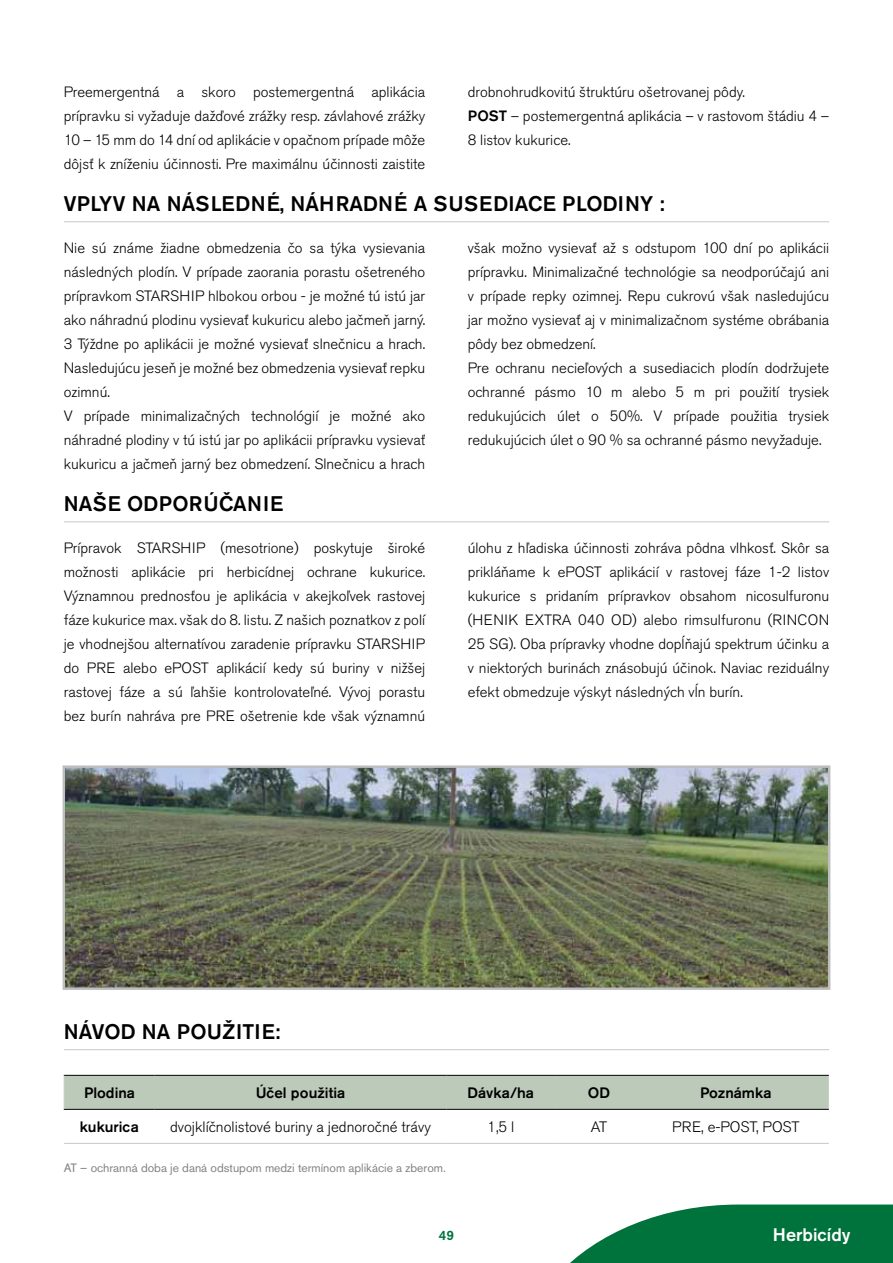
<style>
.page{position:relative;width:893px;height:1263px;background:#fff}
.page>*{position:absolute;margin:0;border:0;box-sizing:border-box;transform-origin:0 0}
.t1{font:500 21px "Akzidenz Grotesk Pro";letter-spacing:.01em;color:#000}
.t2{font:500 18px "Akzidenz Grotesk Pro";color:#fff}
.t3{font:300 15px "Akzidenz Grotesk Pro";color:#000}
.t4{font:500 15px "Akzidenz Grotesk Pro";color:#000}
.t5{font:300 14.85px/24px "Akzidenz Grotesk Pro";color:#000;text-align:justify}
.t6{font:500 13.5px "Akzidenz Grotesk Pro";color:#00723b}
.t7{font:12px "Akzidenz Grotesk Pro";color:#808285}
.s1{font-weight:500}
</style>
<div class="page">
<svg style="left:570px;top:1204px;width:323px;height:59px"></svg>
<hr style="left:64px;top:221px;width:765px;height:1px;background:#c7c8ca">
<hr style="left:64px;top:521px;width:765px;height:1px;background:#c7c8ca">
<hr style="left:64px;top:1049px;width:765px;height:1px;background:#c7c8ca">
<div style="left:65px;top:1076px;width:764px;height:33px;background:#bccbb9"></div>
<hr style="left:64px;top:1143px;width:90px;height:1px;background:#c7c8ca">
<hr style="left:154px;top:1143px;width:292px;height:1px;background:#c7c8ca">
<hr style="left:446px;top:1143px;width:109px;height:1px;background:#c7c8ca">
<hr style="left:555px;top:1143px;width:88px;height:1px;background:#c7c8ca">
<hr style="left:643px;top:1143px;width:186px;height:1px;background:#c7c8ca">
<hr style="left:64px;top:1075px;width:90px;height:1px;background:#000">
<hr style="left:64px;top:1109px;width:90px;height:1px;background:#000">
<hr style="left:64px;top:1076px;width:1px;height:33px;background:#c7c8ca">
<hr style="left:154px;top:1075px;width:292px;height:1px;background:#000">
<hr style="left:446px;top:1075px;width:109px;height:1px;background:#000">
<hr style="left:555px;top:1075px;width:88px;height:1px;background:#000">
<hr style="left:154px;top:1109px;width:292px;height:1px;background:#000">
<hr style="left:446px;top:1109px;width:109px;height:1px;background:#000">
<hr style="left:555px;top:1109px;width:88px;height:1px;background:#000">
<hr style="left:643px;top:1075px;width:186px;height:1px;background:#000">
<hr style="left:643px;top:1109px;width:186px;height:1px;background:#000">
<img style="left:66px;top:768px;width:761px;height:219px">
<div style="left:63px;top:765px;width:767px;height:225px;border:2px solid #bcbec0"></div>
<p class="t5" style="left:64px;top:80px;width:363px">Preemergentná a skoro postemergentná aplikácia prípravku si vyžaduje dažďové zrážky resp. závlahové zrážky 10 – 15 mm do 14 dní od aplikácie v opačnom prípade môže dôjsť k zníženiu účinnosti. Pre maximálnu účinnosti zaistite</p>
<p class="t5" style="left:468px;top:80px;width:363px;text-align:left">drobnohrudkovitú štruktúru ošetrovanej pôdy.<br><span class="s1">POST</span> – postemergentná aplikácia – v rastovom štádiu 4 –<br>8 listov kukurice.</p>
<h1 class="t1" style="left:64px;top:190px;width:117px">VPLYVNA NÁSL</h1>
<h1 class="t1" style="left:221px;top:190px;width:84px">EDNÉ, NÁH</h1>
<h1 class="t1" style="left:336px;top:190px;width:114px">RADNÉ A SUS</h1>
<h1 class="t1" style="left:479px;top:190px;width:97px">EDIACE PLO</h1>
<h1 class="t1" style="left:603px;top:190px;width:63px">DINY :</h1>
<p class="t5" style="left:64px;top:236px;width:363px;text-align:left">Nie sú známe žiadne obmedzenia čo sa týka vysievania následných plodín. V prípade zaorania porastu ošetreného prípravkom STARSHIP hlbokou orbou - je možné tú istú jar ako náhradnú plodinu vysievať kukuricu alebo jačmeň jarný.<br>3 Týždne po aplikácii je možné vysievať slnečnicu a hrach.<br>Nasledujúcu jeseň je možné bez obmedzenia vysievať repku ozimnú.<br>V prípade minimalizačných technológií je možné ako náhradné plodiny v tú istú jar po aplikácii prípravku vysievať kukuricu a jačmeň jarný bez obmedzení. Slnečnicu a hrach</p>
<p class="t5" style="left:468px;top:236px;width:363px;text-align:left">však možno vysievať až s odstupom 100 dní po aplikácii prípravku. Minimalizačné technológie sa neodporúčajú ani v prípade repky ozimnej. Repu cukrovú však nasledujúcu jar možno vysievať aj v minimalizačnom systéme obrábania pôdy bez obmedzení.<br>Pre ochranu necieľových a susediacich plodín dodržujete ochranné pásmo 10 m alebo 5 m pri použití trysiek redukujúcich úlet o 50%. V prípade použitia trysiek redukujúcich úlet o 90 % sa ochranné pásmo nevyžaduje.</p>
<h1 class="t1" style="left:64px;top:490px;width:141px">NAŠE ODPORÚČ</h1>
<h1 class="t1" style="left:233px;top:490px;width:36px">ANIE</h1>
<p class="t5" style="left:64px;top:536px;width:363px">Prípravok STARSHIP (mesotrione) poskytuje široké možnosti aplikácie pri herbicídnej ochrane kukurice.<br>Významnou prednosťou je aplikácia v akejkoľvek rastovej fáze kukurice max. však do 8. listu. Z našich poznatkov z polí je vhodnejšou alternatívou zaradenie prípravku STARSHIP do PRE alebo ePOST aplikácií kedy sú buriny v nižšej rastovej fáze a sú ľahšie kontrolovateľné. Vývoj porastu bez burín nahráva pre PRE ošetrenie kde však významnú</p>
<p class="t5" style="left:468px;top:536px;width:363px">úlohu z hľadiska účinnosti zohráva pôdna vlhkosť. Skôr sa prikláňame k ePOST aplikácií v rastovej fáze 1-2 listov kukurice s pridaním prípravkov obsahom nicosulfuronu (HENIK EXTRA 040 OD) alebo rimsulfuronu (RINCON 25 SG). Oba prípravky vhodne dopĺňajú spektrum účinku a v niektorých burinách znásobujú účinok. Naviac reziduálny efekt obmedzuje výskyt následných vĺn burín.</p>
<h1 class="t1" style="left:64px;top:1018px;width:30px">NÁVO</h1>
<h1 class="t1" style="left:121px;top:1018px;width:72px">D NA POUŽ</h1>
<h1 class="t1" style="left:236px;top:1018px;width:46px">ITIE:</h1>
<p class="t4" style="left:84px;top:1083px;width:52px">PLODINA</p>
<p class="t4" style="left:256px;top:1083px;width:91px">ÚČEL POUŽITIA</p>
<p class="t4" style="left:467px;top:1083px;width:68px">DÁVKA/HA</p>
<p class="t4" style="left:588px;top:1083px;width:22px">OD</p>
<p class="t4" style="left:700px;top:1083px;width:73px">POZNÁMKA</p>
<p class="t4" style="left:80px;top:1117px;width:61px">KUKURICA</p>
<p class="t3" style="left:170px;top:1117px;width:262px">dvojklíčnolistové buriny a jednoročné trávy</p>
<p class="t3" style="left:487px;top:1117px;width:28px">1,5 l</p>
<p class="t3" style="left:591px;top:1117px;width:18px">AT</p>
<p class="t3" style="left:672px;top:1117px;width:129px">PRE, e-POST, POST</p>
<p class="t7" style="left:64px;top:1159px;width:384px">AT – ochranná doba je daná odstupom medzi termínom aplikácie a zberom.</p>
<p class="t6" style="left:439px;top:1226px;width:17px">49</p>
<p class="t2" style="left:773px;top:1222px;width:79px">HERBICÍDY</p>
</div>
